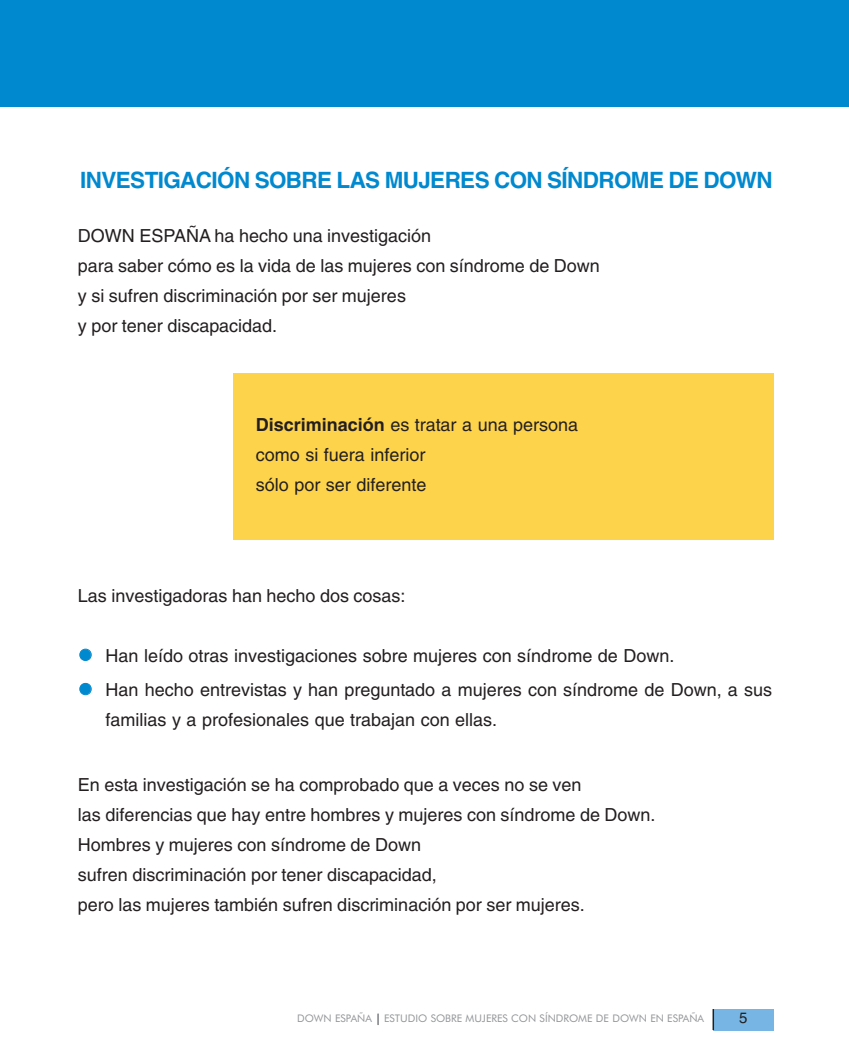
<style>
.page{position:relative;width:849px;height:1062px;background:#fff}
.page>*{position:absolute;margin:0;border:0;box-sizing:border-box;transform-origin:0 0}
.t1{font:700 22.5px "Helvetica";letter-spacing:-.03em;color:#0089cf}
.t2{font:18px/30px "Helvetica";color:#231f20}
.t3{font:15px "Helvetica";color:#231f20}
.t4{font:10.5px "TTED5 O00";color:#939598}
.s1{font-weight:700}
</style>
<div class="page">
<div style="left:713px;top:1009px;width:61px;height:21px;background:#77b6e4"></div>
<svg style="left:713px;top:1009px;width:1px;height:21px"></svg>
<div style="left:0;top:0;width:849px;height:106px;background:#0089cf"></div>
<div style="left:233px;top:373px;width:541px;height:166px;background:#fed34c"></div>
<p class="t1" style="left:80px;top:172px;width:694px">INVESTIGACIÓN SOBRE LAS MUJERES CON SÍNDROME DE DOWN</p>
<p class="t2" style="left:78px;top:223px;width:524px">DOWN ESPAÑA ha hecho una investigación<br>para saber cómo es la vida de las mujeres con síndrome de Down y si sufren discriminación por ser mujeres<br>y por tener discapacidad.</p>
<p class="t2" style="left:256px;top:411px;width:324px"><span class="s1">Discriminación</span> es tratar a una persona como si fuera inferior<br>sólo por ser diferente</p>
<p class="t2" style="left:78px;top:583px;width:329px">Las investigadoras han hecho dos cosas:</p>
<p class="t2" style="left:106px;top:640px;width:668px;line-height:34.2px">Han leído otras investigaciones sobre mujeres con síndrome de Down.<br>Han hecho entrevistas y han preguntado a mujeres con síndrome de Down, a sus</p>
<p class="t2" style="left:106px;top:707px;width:393px">familias y a profesionales que trabajan con ellas.</p>
<p class="t2" style="left:78px;top:771px;width:579px">En esta investigación se ha comprobado que a veces no se ven<br>las diferencias que hay entre hombres y mujeres con síndrome de Down.<br>Hombres y mujeres con síndrome de Down<br>sufren discriminación por tener discapacidad,<br>pero las mujeres también sufren discriminación por ser mujeres.</p>
<p class="t4" style="left:297px;top:1014px;width:408px">DOWN ESPAÑA | ESTUDIO SOBRE MUJERES CON SÍNDROME DE DOWN EN ESPAÑA</p>
<p class="t3" style="left:739px;top:1013px;width:10px">5</p>
</div>
